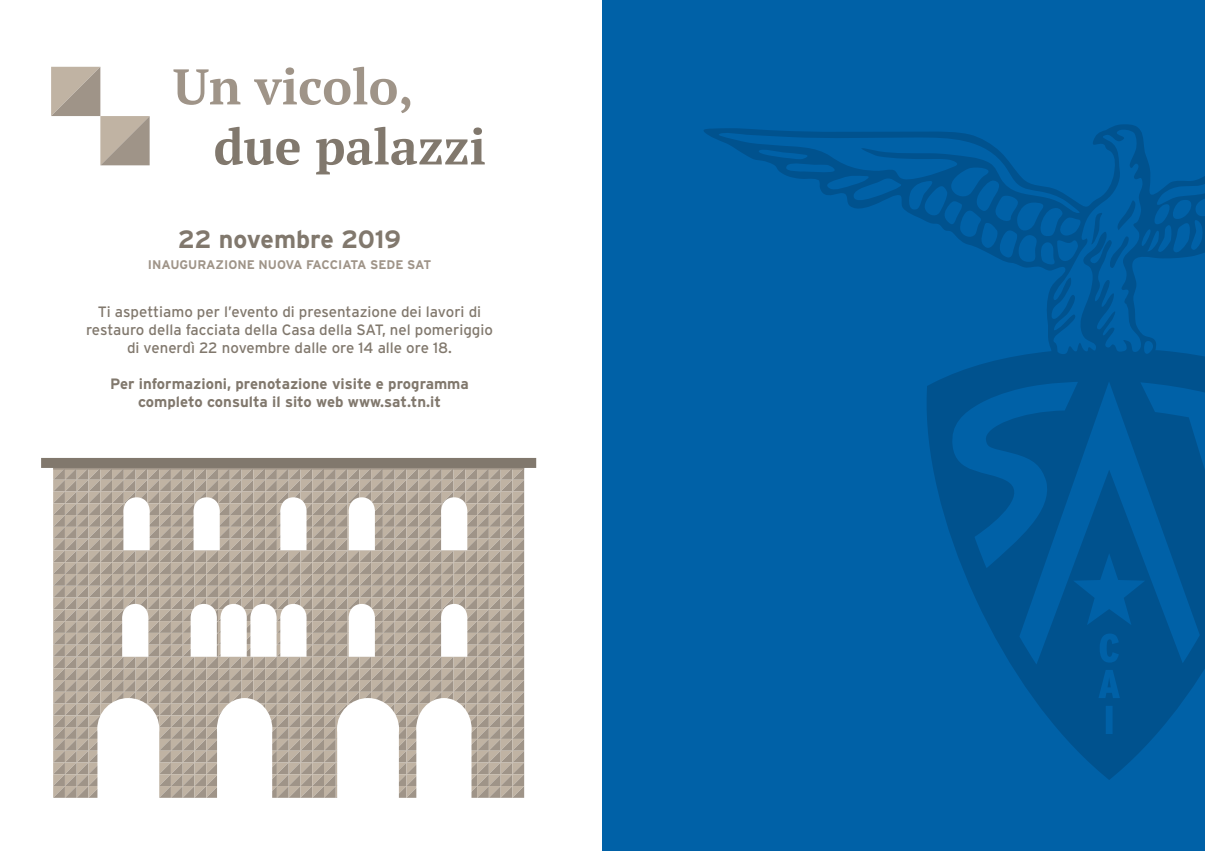
<style>
.page{position:relative;width:1205px;height:851px;background:#fff}
.page>*{position:absolute;margin:0;border:0;box-sizing:border-box;transform-origin:0 0}
.t1{font:700 50px "PT Serif";color:#81786d}
.t2{font:700 50px "PT Serif";color:#9f9488}
.t3{font:700 25px "Interstate";color:#81786d}
.t4{font:15px/18px "Interstate";color:#81786d;text-align:center}
.t5{font:700 15px/18px "Interstate";color:#81786d;text-align:center}
.t6{font:700 12.5px "Interstate";color:#9f9488}
</style>
<div class="page">
<div style="left:602px;top:0;width:603px;height:850px;background:#0061a7"></div>
<svg style="left:704px;top:124px;width:501px;height:656px"></svg>
<svg style="left:51px;top:67px;width:99px;height:98px"></svg>
<div style="left:41px;top:458px;width:495px;height:10px;background:#81786d"></div>
<svg style="left:53px;top:468px;width:471px;height:330px"></svg>
<h1 class="t2" style="left:173px;top:54px;width:242px">Un vicolo,</h1>
<h1 class="t1" style="left:214px;top:114px;width:274px">due palazzi</h1>
<h2 class="t3" style="left:178px;top:225px;width:225px">22 novembre 2019</h2>
<p class="t6" style="left:148px;top:257px;width:285px">INAUGURAZIONE NUOVA FACCIATA SEDE SAT</p>
<p class="t4" style="left:86px;top:302px;width:408px">Ti aspettiamo per l’evento di presentazione dei lavori di restauro della facciata della Casa della SAT, nel pomeriggio di venerdì 22 novembre dalle ore 14 alle ore 18.</p>
<p class="t5" style="left:110px;top:374px;width:360px">Per informazioni, prenotazione visite e programma completo consulta il sito web www.sat.tn.it</p>
</div>
